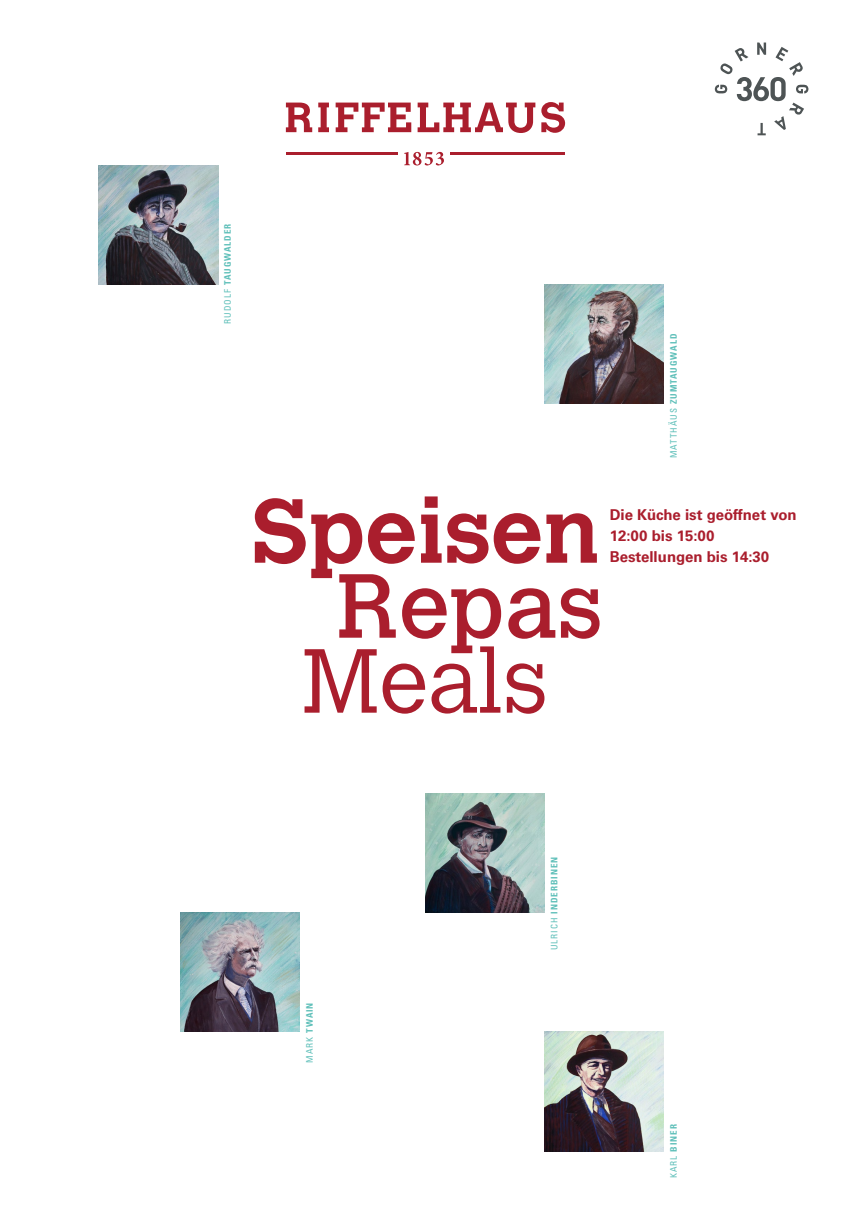
<style>
.page{position:relative;width:851px;height:1212px;background:#fff}
.page>*{position:absolute;margin:0;border:0;box-sizing:border-box;transform-origin:0 0}
.t1{font:700 90px "Calvert MT Std";color:#aa1e2d}
.t2{font:90px "Calvert MT Std";color:#aa1e2d}
.t3{font:300 90px "Calvert MT Std";color:#aa1e2d}
.t4{font:700 15px/21px "Univers LT Std";color:#aa1e2d}
.t5{font:700 condensed 9px "Univers LT Std";letter-spacing:.11em;color:#5ebfb9}
.s1{font-weight:400}
</style>
<div class="page">
<svg style="left:286px;top:102px;width:279px;height:31px"></svg>
<svg style="left:404px;top:152px;width:40px;height:13px"></svg>
<hr style="left:450px;top:152px;width:115px;height:2px;background:#aa1e2d">
<hr style="left:286px;top:152px;width:111px;height:2px;background:#aa1e2d">
<img style="left:544px;top:285px;width:119px;height:119px">
<img style="left:425px;top:794px;width:119px;height:119px">
<img style="left:99px;top:165px;width:119px;height:120px">
<img style="left:181px;top:913px;width:119px;height:119px">
<img style="left:544px;top:1032px;width:119px;height:119px">
<svg style="left:714px;top:43px;width:94px;height:92px"></svg>
<p class="t5" style="left:222px;top:324px;width:102px;rotate:-90deg"><span class="s1">RUDOLF</span> TAUGWALDER</p>
<p class="t5" style="left:667px;top:458px;width:126px;rotate:-90deg"><span class="s1">MATTHÄUS</span> ZUMTAUGWALD</p>
<h1 class="t1" style="left:252px;top:474px;width:348px">Speisen</h1>
<h1 class="t2" style="left:336px;top:554px;width:269px">Repas</h1>
<h1 class="t3" style="left:302px;top:630px;width:247px">Meals</h1>
<h2 class="t4" style="left:609px;top:505px;width:188px">Die Küche ist geöffnet von<br>12:00 bis 15:00<br>Bestellungen bis 14:30</h2>
<p class="t5" style="left:304px;top:1063px;width:62px;rotate:-90deg"><span class="s1">MARK</span> TWAIN</p>
<p class="t5" style="left:548px;top:950px;width:95px;rotate:-90deg"><span class="s1">ULRICH</span> INDERBINEN</p>
<p class="t5" style="left:667px;top:1178px;width:55px;rotate:-90deg"><span class="s1">KARL</span> BINER</p>
</div>
